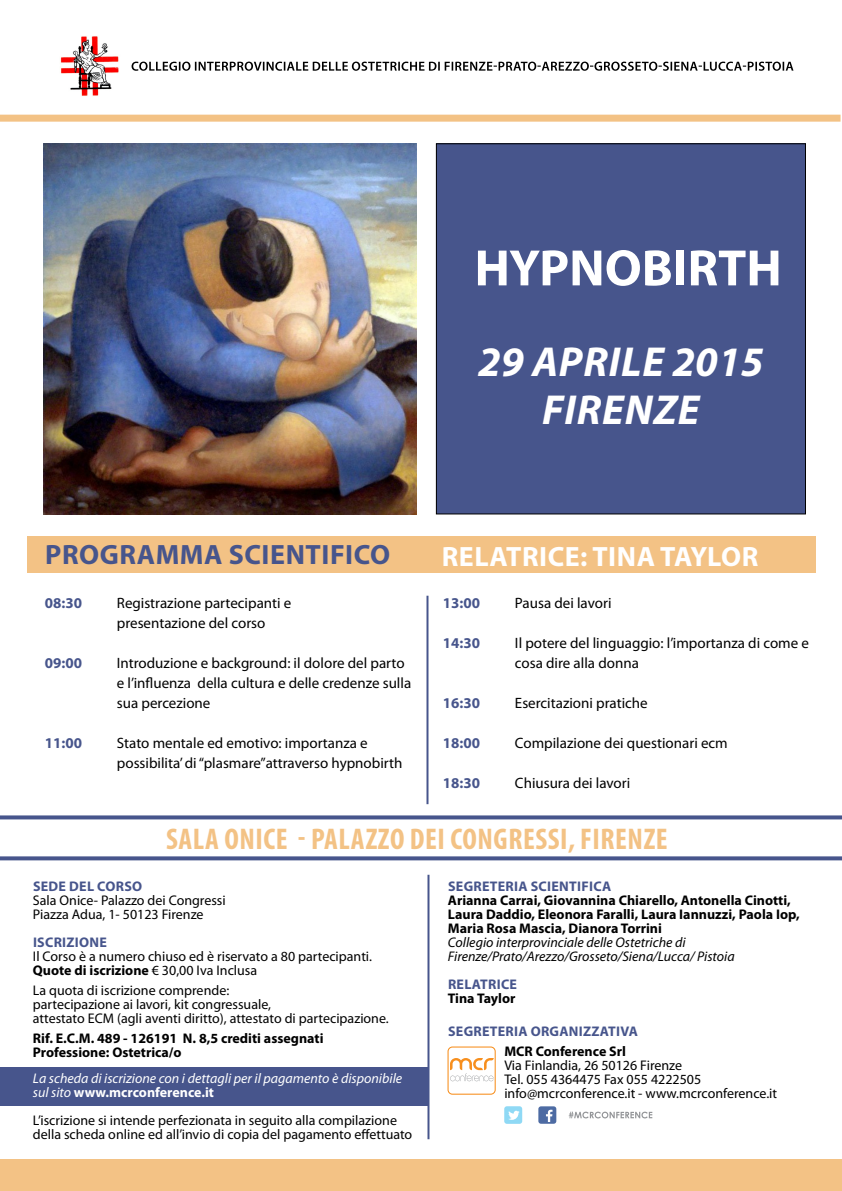
<style>
.page{position:relative;width:842px;height:1191px;background:#fff}
.page>*{position:absolute;margin:0;border:0;box-sizing:border-box;transform-origin:0 0}
.t1{font:700 51.5px "Myriad Pro";color:#fff}
.t2{font:italic 700 42.1px/48.1px "Myriad Pro";letter-spacing:.02em;color:#fff;text-align:center}
.t3{font:700 condensed 30px "Myriad Pro";letter-spacing:.02em;color:#f3c285}
.t4{font:700 28px "Myriad Pro";letter-spacing:.02em;color:#47558c}
.t5{font:700 28px "Myriad Pro";letter-spacing:.02em;color:#fff}
.t6{font:15px/20px "Myriad Pro";color:#000}
.t7{font:700 15px "Myriad Pro";color:#47558c}
.t8{font:14px/14px "Myriad Pro";color:#000}
.t9{font:700 14px/14px "Myriad Pro";color:#000}
.t10{font:italic 14px/14px "Myriad Pro";color:#000}
.t11{font:italic 14px/14px "Myriad Pro";color:#fff}
.t12{font:700 14px "Myriad Pro";letter-spacing:.02em;color:#47558c}
.s1{font-weight:700}
.s2{font-weight:700;font-style:normal}
</style>
<div class="page">
<div style="left:0;top:1066px;width:427px;height:39px;background:#47558c"></div>
<div style="left:27px;top:536px;width:789px;height:37px;background:#f3c285"></div>
<img style="left:60px;top:36px;width:59px;height:60px">
<svg style="left:0;top:815px;width:842px;height:45px"></svg>
<div style="left:0;top:115px;width:840px;height:7px;background:#f3c285"></div>
<div style="left:0;top:1159px;width:842px;height:32px;background:#f3c285"></div>
<svg style="left:447px;top:1046px;width:49px;height:48px"></svg>
<hr style="left:427px;top:874px;width:2px;height:265px;background:#47558c">
<svg style="left:569px;top:1111px;width:83px;height:7px"></svg>
<div style="left:538px;top:1106px;width:18px;height:17px;background:#4d6ba3;border-radius:3px"></div>
<svg style="left:546px;top:1109px;width:6px;height:13px"></svg>
<div style="left:504px;top:1106px;width:18px;height:17px;background:#8fd9f5;border-radius:3px"></div>
<svg style="left:508px;top:1110px;width:12px;height:9px"></svg>
<svg style="left:132px;top:62px;width:661px;height:9px"></svg>
<hr style="left:426px;top:595px;width:2px;height:209px;background:#47558c">
<img style="left:44px;top:143px;width:373px;height:371px">
<div style="left:436px;top:144px;width:369px;height:370px;background:#47558c"></div>
<div style="left:436px;top:143px;width:370px;height:371px;border:1px solid #000"></div>
<h1 class="t1" style="left:474px;top:234px;width:309px">HYPNOBIRTH</h1>
<h2 class="t2" style="left:478px;top:336px;width:287px">29 APRILE 2015<br>FIRENZE</h2>
<h3 class="t4" style="left:45px;top:536px;width:347px">Programma scientifico</h3>
<p class="t7" style="left:45px;top:593px;width:39px">08:30</p>
<p class="t6" style="left:117px;top:592px;width:176px">Registrazione partecipanti e presentazione del corso</p>
<p class="t7" style="left:45px;top:653px;width:39px">09:00</p>
<p class="t6" style="left:117px;top:652px;width:296px">Introduzione e background: il dolore del parto e l’influenza della cultura e delle credenze sulla sua percezione</p>
<p class="t7" style="left:45px;top:733px;width:39px">11:00</p>
<p class="t6" style="left:117px;top:732px;width:287px">Stato mentale ed emotivo: importanza e possibilita’ di “plasmare”attraverso hypnobirth</p>
<h3 class="t5" style="left:442px;top:538px;width:318px">Relatrice: Tina Taylor</h3>
<p class="t7" style="left:443px;top:593px;width:39px">13:00</p>
<p class="t6" style="left:515px;top:592px;width:98px">Pausa dei lavori</p>
<p class="t7" style="left:443px;top:633px;width:39px">14:30</p>
<p class="t6" style="left:515px;top:632px;width:296px">Il potere del linguaggio: l’importanza di come e cosa dire alla donna</p>
<p class="t7" style="left:443px;top:693px;width:39px">16:30</p>
<p class="t6" style="left:515px;top:692px;width:134px">Esercitazioni pratiche</p>
<p class="t7" style="left:443px;top:733px;width:39px">18:00</p>
<p class="t6" style="left:515px;top:732px;width:214px">Compilazione dei questionari ecm</p>
<p class="t7" style="left:443px;top:773px;width:39px">18:30</p>
<p class="t6" style="left:515px;top:772px;width:117px">Chiusura dei lavori</p>
<h3 class="t3" style="left:166px;top:820px;width:503px">SALA ONICE - PALAZZO DEI CONGRESSI, FIRENZE</h3>
<p class="t12" style="left:33px;top:877px;width:111px">Sede del Corso</p>
<p class="t8" style="left:33px;top:893px;width:194px">Sala Onice- Palazzo dei Congressi<br>Piazza Adua, 1- 50123 Firenze</p>
<p class="t12" style="left:33px;top:933px;width:75px">Iscrizione</p>
<p class="t8" style="left:33px;top:949px;width:341px">Il Corso è a numero chiuso ed è riservato a 80 partecipanti.<br><span class="s1">Quote di iscrizione</span> € 30,00 Iva Inclusa</p>
<p class="t8" style="left:33px;top:983px;width:357px">La quota di iscrizione comprende:<br>partecipazione ai lavori, kit congressuale,<br>attestato ECM (agli aventi diritto), attestato di partecipazione.</p>
<p class="t9" style="left:33px;top:1030px;width:292px">Rif. E.C.M. 489 - 126191 N. 8,5 crediti assegnati<br>Professione: Ostetrica/o</p>
<p class="t11" style="left:33px;top:1071px;width:371px">La scheda di iscrizione con i dettagli per il pagamento è disponibile sul sito <span class="s2">www.mcrconference.it</span></p>
<p class="t8" style="left:33px;top:1113px;width:381px">L’iscrizione si intende perfezionata in seguito alla compilazione della scheda online ed all’invio di copia del pagamento effettuato</p>
<p class="t12" style="left:448px;top:877px;width:165px">Segreteria Scientifica</p>
<p class="t9" style="left:448px;top:892px;width:353px">Arianna Carrai, Giovannina Chiarello, Antonella Cinotti,<br>Laura Daddio, Eleonora Faralli, Laura Iannuzzi, Paola Iop,<br>Maria Rosa Mascia, Dianora Torrini</p>
<p class="t10" style="left:448px;top:935px;width:288px">Collegio interprovinciale delle Ostetriche di<br>Firenze/Prato/Arezzo/Grosseto/Siena/Lucca/ Pistoia</p>
<p class="t12" style="left:448px;top:975px;width:71px">Relatrice</p>
<p class="t9" style="left:448px;top:990px;width:69px">Tina Taylor</p>
<p class="t12" style="left:448px;top:1022px;width:191px">Segreteria Organizzativa</p>
<p class="t9" style="left:504px;top:1043px;width:11px">MCR</p>
<p class="t9" style="left:536px;top:1043px;width:92px">Conference Srl</p>
<p class="t8" style="left:504px;top:1058px;width:274px">Via Finlandia, 26 50126 Firenze<br>Tel. 055 4364475 Fax 055 4222505 info@mcrconference.it - www.mcrconference.it</p>
</div>
